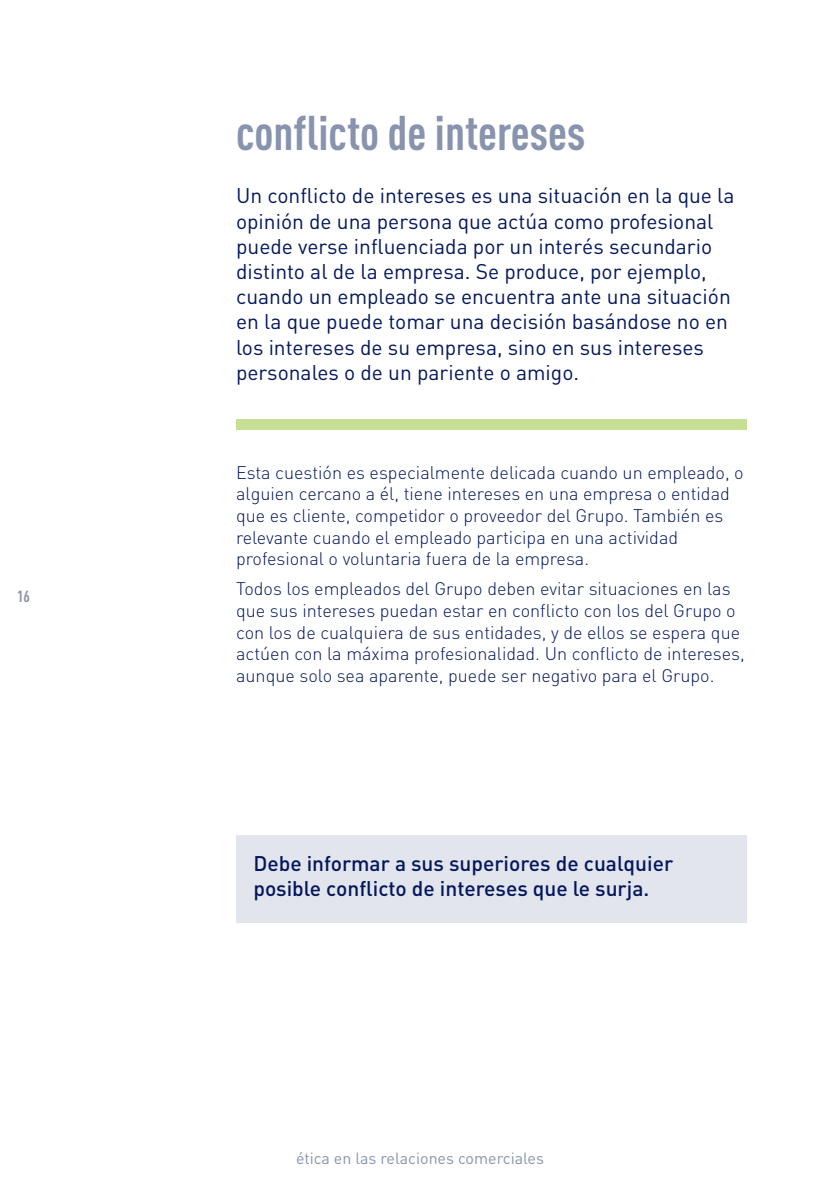
<style>
.page{position:relative;width:840px;height:1191px;background:#fff}
.page>*{position:absolute;margin:0;border:0;box-sizing:border-box;transform-origin:0 0}
.t1{font:700 48px "DIN Cond";color:#8894ad}
.t2{font:21px/25.2px "DIN";color:#04175c}
.t3{font:500 21px/25.2px "DIN";color:#04175c}
.t4{font:300 18px/21.6px "DIN";color:#04175c}
.t5{font:16px "DIN";color:#8894ad}
.t6{font:700 16px "DIN Cond";color:#8894ad}
</style>
<div class="page">
<div style="left:236px;top:420px;width:510px;height:10px;background:#c7df95"></div>
<div style="left:236px;top:835px;width:510px;height:87px;background:#e2e5eb"></div>
<p class="t6" style="left:17px;top:586px;width:14px">16</p>
<h1 class="t1" style="left:236px;top:104px;width:350px">conflicto de intereses</h1>
<p class="t2" style="left:236px;top:183px;width:499px">Un conflicto de intereses es una situación en la que la opinión de una persona que actúa como profesional puede verse influenciada por un interés secundario distinto al de la empresa. Se produce, por ejemplo, cuando un empleado se encuentra ante una situación en la que puede tomar una decisión basándose no en los intereses de su empresa, sino en sus intereses personales o de un pariente o amigo.</p>
<p class="t4" style="left:236px;top:461px;width:509px">Esta cuestión es especialmente delicada cuando un empleado, o alguien cercano a él, tiene intereses en una empresa o entidad que es cliente, competidor o proveedor del Grupo. También es relevante cuando el empleado participa en una actividad profesional o voluntaria fuera de la empresa.</p>
<p class="t4" style="left:236px;top:578px;width:510px">Todos los empleados del Grupo deben evitar situaciones en las que sus intereses puedan estar en conflicto con los del Grupo o con los de cualquiera de sus entidades, y de ellos se espera que actúen con la máxima profesionalidad. Un conflicto de intereses, aunque solo sea aparente, puede ser negativo para el Grupo.</p>
<p class="t3" style="left:253px;top:850px;width:421px">Debe informar a sus superiores de cualquier posible conflicto de intereses que le surja.</p>
<p class="t5" style="left:296px;top:1147px;width:249px">ética en las relaciones comerciales</p>
</div>
